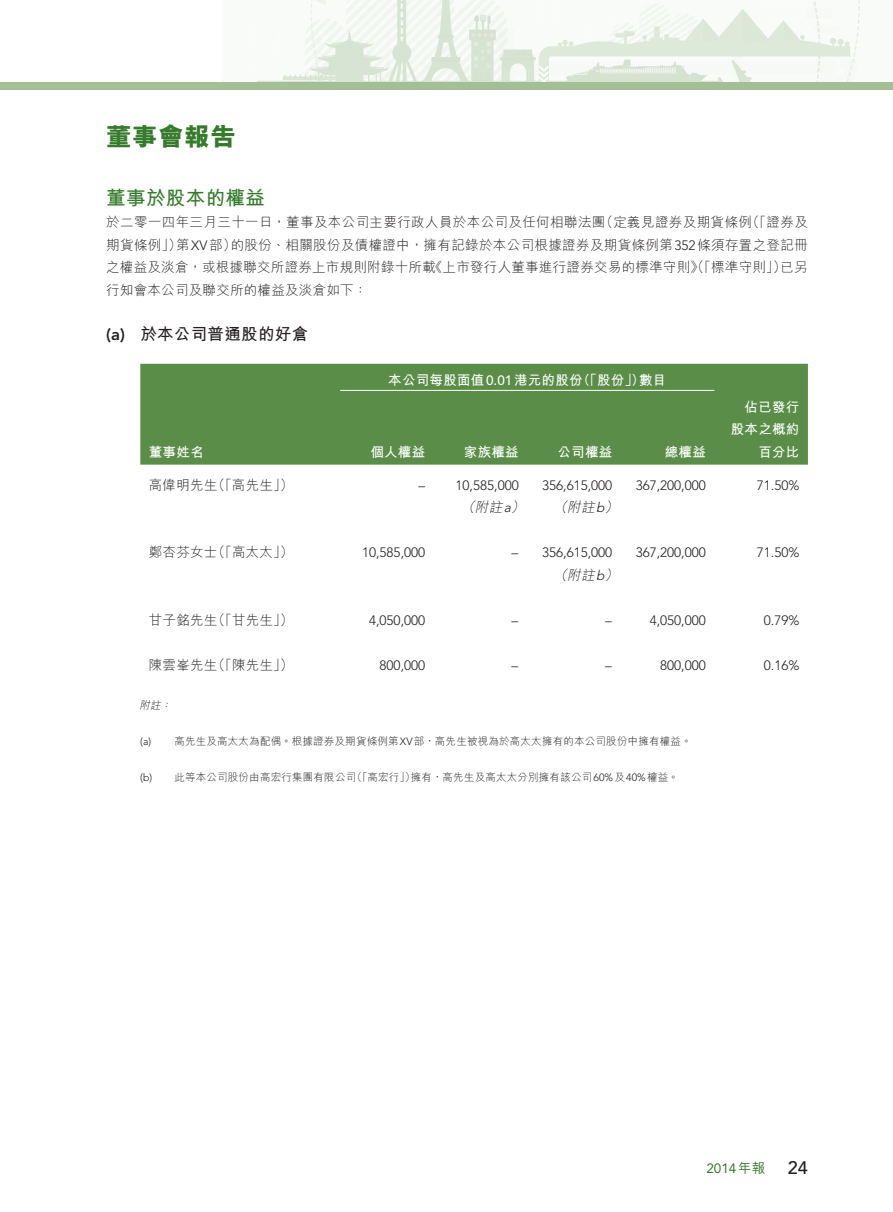
<style>
.page{position:relative;width:893px;height:1212px;background:#fff}
.page>*{position:absolute;margin:0;border:0;box-sizing:border-box;transform-origin:0 0}
.t1{font:800 25.5px "M Hei HK";letter-spacing:.02em;color:#357b2b}
.t2{font:700 19.5px "M Hei HK";letter-spacing:.02em;color:#357b2b}
.t3{font:500 18px "Avenir LT Std";color:#231f20}
.t4{font:700 16.5px "M Hei HK";letter-spacing:.02em;color:#231f20}
.t5{font:800 16.5px "Avenir LT Std";color:#231f20}
.t6{font:300 13.5px/22.5px "M Hei HK";letter-spacing:.02em;color:#231f20}
.t7{font:300 13.5px "Avenir LT Std";color:#231f20}
.t8{font:700 13.5px/22.5px "M Hei HK";letter-spacing:.02em;color:#fff;text-align:right}
.t9{font:italic 300 13.5px "M Hei HK";color:#231f20}
.t10{font:13.5px "Avenir LT Std";color:#357b2b}
.t11{font:italic 300 13.5px "Avenir LT Std";color:#231f20}
.t12{font:300 10.5px "M Hei HK";letter-spacing:.02em;color:#231f20}
.t13{font:300 10.5px "Avenir LT Std";color:#231f20}
.t14{font:italic 300 10.5px "M Hei HK";color:#231f20}
.s1{font-family:"Avenir LT Std"}
.s2{font-family:"Avenir LT Std";font-weight:500}
.s3{font-family:"M Hei HK";font-weight:500}
</style>
<div class="page">
<img style="left:257px;top:0;width:603px;height:82px">
<div style="left:0;top:82px;width:893px;height:7px;background:#a4bf96"></div>
<div style="left:140px;top:364px;width:668px;height:101px;background:#5a8e48"></div>
<hr style="left:340px;top:390px;width:374px;height:1px;background:#fff">
<h1 class="t1" style="left:106px;top:124px;width:131px">董事會報告</h1>
<h2 class="t2" style="left:106px;top:183px;width:160px">董事於股本的權益</h2>
<p class="t6" style="left:600px;top:211px;width:154px">（定義見證券及期貨條例</p>
<p class="t6" style="left:746px;top:211px;width:63px">（「證券及</p>
<p class="t6" style="left:231px;top:211px;width:579px;text-indent:-124px">於二零一四年三月三十一日，董事及本公司主要行政人員於本公司及任何相聯法團<br>的股份、相關股份及債權證中，擁有記錄於本公司根據證券及期貨條例第<span class="s1">352</span>條須存置之登記冊</p>
<p class="t6" style="left:106px;top:233px;width:77px">期貨條例」）</p>
<p class="t6" style="left:176px;top:233px;width:62px">第<span class="s1">XV</span>部）</p>
<p class="t6" style="left:429px;top:256px;width:359px">《上市發行人董事進行證券交易的標準守則》（「標準守則」）</p>
<p class="t6" style="left:106px;top:256px;width:331px">之權益及淡倉，或根據聯交所證券上市規則附錄十所載行知會本公司及聯交所的權益及淡倉如下：</p>
<p class="t4" style="left:140px;top:321px;width:169px">於本公司普通股的好倉</p>
<p class="t6" style="left:780px;top:256px;width:29px">已另</p>
<p class="t5" style="left:106px;top:324px;width:20px">)a(</p>
<p class="t8" style="left:388px;top:367px;width:196px">本公司每股面值<span class="s2">0.01</span>港元的股份</p>
<p class="t8" style="left:577px;top:367px;width:69px">（「股份」）</p>
<p class="t8" style="left:639px;top:367px;width:29px">數目</p>
<p class="t8" style="left:149px;top:439px;width:56px">董事姓名</p>
<p class="t8" style="left:370px;top:439px;width:56px">個人權益</p>
<p class="t8" style="left:464px;top:439px;width:56px">家族權益</p>
<p class="t8" style="left:557px;top:439px;width:56px">公司權益</p>
<p class="t8" style="left:665px;top:439px;width:43px">總權益</p>
<p class="t6" style="left:149px;top:473px;width:70px">高偉明先生</p>
<p class="t6" style="left:212px;top:473px;width:83px">（「高先生 (「</p>
<p class="t7" style="left:418px;top:477px;width:8px">–</p>
<p class="t7" style="left:456px;top:477px;width:65px">10,585,000</p>
<p class="t9" style="left:461px;top:500px;width:18px">（</p>
<p class="t9" style="left:511px;top:500px;width:18px">(</p>
<p class="t9" style="left:475px;top:500px;width:41px">附註<span class="s1">a</span></p>
<p class="t7" style="left:542px;top:477px;width:72px">356,615,000</p>
<p class="t9" style="left:604px;top:500px;width:18px">(</p>
<p class="t9" style="left:554px;top:500px;width:18px">（</p>
<p class="t9" style="left:567px;top:500px;width:42px">附註<span class="s1">b</span></p>
<p class="t7" style="left:636px;top:477px;width:72px">367,200,000</p>
<p class="t6" style="left:212px;top:541px;width:83px">（「高太太 (「</p>
<p class="t6" style="left:149px;top:541px;width:70px">鄭杏芬女士</p>
<p class="t7" style="left:362px;top:545px;width:65px">10,585,000</p>
<p class="t11" style="left:511px;top:545px;width:12px">–</p>
<p class="t7" style="left:542px;top:545px;width:72px">356,615,000</p>
<p class="t7" style="left:636px;top:545px;width:72px">367,200,000</p>
<p class="t9" style="left:554px;top:568px;width:18px">（</p>
<p class="t9" style="left:604px;top:568px;width:18px">(</p>
<p class="t9" style="left:567px;top:568px;width:42px">附註<span class="s1">b</span></p>
<p class="t6" style="left:212px;top:608px;width:83px">（「甘先生 (「</p>
<p class="t6" style="left:149px;top:608px;width:70px">甘子銘先生</p>
<p class="t7" style="left:369px;top:612px;width:58px">4,050,000</p>
<p class="t11" style="left:511px;top:612px;width:12px">–</p>
<p class="t11" style="left:604px;top:612px;width:12px">–</p>
<p class="t7" style="left:650px;top:612px;width:58px">4,050,000</p>
<p class="t6" style="left:212px;top:653px;width:83px">（「陳先生 (「</p>
<p class="t6" style="left:149px;top:653px;width:70px">陳雲峯先生</p>
<p class="t14" style="left:161px;top:699px;width:14px">：</p>
<p class="t14" style="left:139px;top:699px;width:25px">附註</p>
<p class="t7" style="left:380px;top:657px;width:47px">800,000</p>
<p class="t11" style="left:511px;top:657px;width:12px">–</p>
<p class="t11" style="left:604px;top:657px;width:12px">–</p>
<p class="t7" style="left:660px;top:657px;width:47px">800,000</p>
<p class="t13" style="left:140px;top:735px;width:12px">)a(</p>
<p class="t13" style="left:140px;top:771px;width:13px">b( )</p>
<p class="t12" style="left:174px;top:735px;width:519px">高先生及高太太為配偶。根據證券及期貨條例第<span class="s1">XV</span>部，高先生被視為於高太太擁有的本公司股份中擁有權益。</p>
<p class="t12" style="left:174px;top:771px;width:183px">此等本公司股份由高宏行集團有限公司</p>
<p class="t12" style="left:352px;top:771px;width:65px">（「高宏行」）</p>
<p class="t12" style="left:411px;top:771px;width:269px">擁有，高先生及高太太分別擁有該公司<span class="s1">60%</span>及<span class="s1">40%</span>權益。</p>
<p class="t8" style="left:731px;top:394px;width:70px">佔已發行股本之概約百分比</p>
<p class="t7" style="left:757px;top:477px;width:44px">71.50%</p>
<p class="t7" style="left:757px;top:545px;width:44px">71.50%</p>
<p class="t7" style="left:764px;top:612px;width:37px">0.79%</p>
<p class="t7" style="left:764px;top:657px;width:37px">0.16%</p>
<p class="t10" style="left:706px;top:1160px;width:60px">2014<span class="s3">年報</span></p>
<h3 class="t3" style="left:788px;top:1157px;width:22px">24</h3>
</div>
